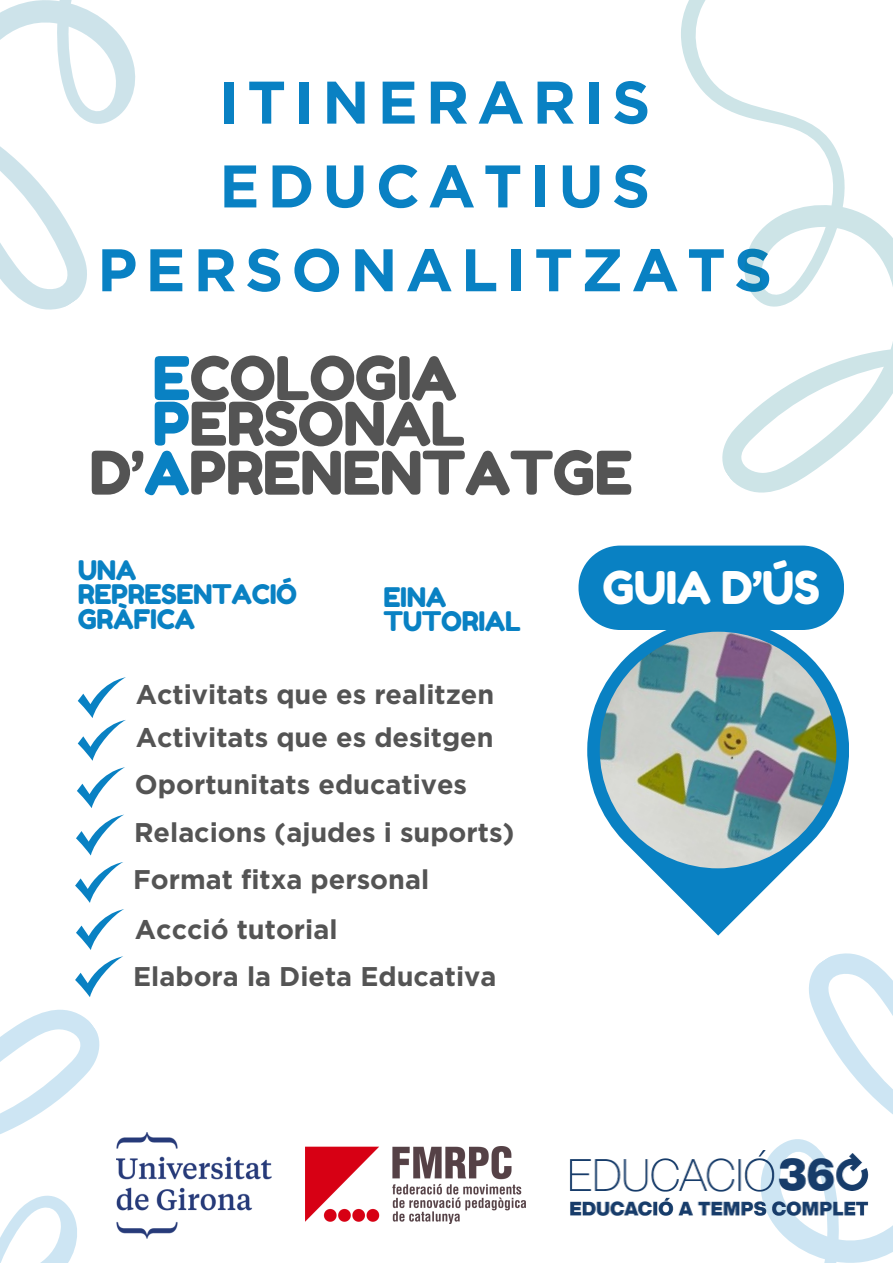
<style>
.page{position:relative;width:893px;height:1263px;background:#fff}
.page>*{position:absolute;margin:0;border:0;box-sizing:border-box;transform-origin:0 0}
.t1{font:700 60px/83.8px "Gotham";letter-spacing:.135em;color:#0981c3;text-align:center}
.t2{font:60px/45.6px "Fredoka One";letter-spacing:-.015em;color:#545454}
.t3{font:45px "Fredoka One";letter-spacing:-.015em;color:#fff}
.t4{font:700 27px "Gotham";color:#545454}
.t5{font:27px/24.2px "Fredoka One";letter-spacing:-.015em;color:#0981c3}
.s1{color:#0981c3}
</style>
<div class="page">
<svg style="left:0;top:0;width:136px;height:310px"></svg>
<svg style="left:615px;top:0;width:278px;height:546px"></svg>
<svg style="left:469px;top:935px;width:424px;height:328px"></svg>
<svg style="left:0;top:1009px;width:338px;height:254px"></svg>
<svg style="left:587px;top:630px;width:262px;height:305px"></svg>
<img style="left:600px;top:632px;width:236px;height:236px;border-radius:50%">
<svg style="left:78px;top:677px;width:48px;height:84px"></svg>
<svg style="left:77px;top:767px;width:48px;height:41px"></svg>
<svg style="left:76px;top:814px;width:48px;height:41px"></svg>
<svg style="left:75px;top:862px;width:48px;height:41px"></svg>
<img style="left:117px;top:1132px;width:155px;height:106px">
<img style="left:305px;top:1147px;width:221px;height:77px">
<img style="left:568px;top:1145px;width:300px;height:79px">
<svg style="left:578px;top:546px;width:266px;height:84px;background:#1989c7"></svg>
<svg style="left:76px;top:909px;width:48px;height:41px"></svg>
<svg style="left:75px;top:956px;width:48px;height:41px"></svg>
<p class="t1" style="left:97px;top:60px;width:676px">ITINERARIS<br>EDUCATIUS<br>PERSONALITZATS</p>
<h4 class="t2" style="left:152px;top:355px;width:315px"><span class="s1">E</span>COLOGIA<br><span class="s1">P</span>ERSONAL</h4>
<p class="t2" style="left:89px;top:450px;width:545px">D’<span class="s1">A</span>PRENENTATGE</p>
<p class="t5" style="left:78px;top:558px;width:221px">UNA<br>REPRESENTACIÓ<br>GRÀFICA</p>
<p class="t5" style="left:383px;top:585px;width:139px">EINA<br>TUTORIAL</p>
<h3 class="t4" style="left:136px;top:678px;width:360px">Activitats que es realitzen</h3>
<p class="t4" style="left:136px;top:721px;width:359px">Activitats que es desitgen</p>
<p class="t4" style="left:135px;top:768px;width:334px">Oportunitats educatives</p>
<p class="t4" style="left:134px;top:816px;width:382px">Relacions (ajudes i suports)</p>
<p class="t4" style="left:133px;top:863px;width:297px">Format fitxa personal</p>
<p class="t4" style="left:135px;top:913px;width:204px">Accció tutorial</p>
<p class="t4" style="left:133px;top:960px;width:365px">Elabora la Dieta Educativa</p>
<h4 class="t3" style="left:602px;top:560px;width:219px">GUIA D’ÚS</h4>
</div>
